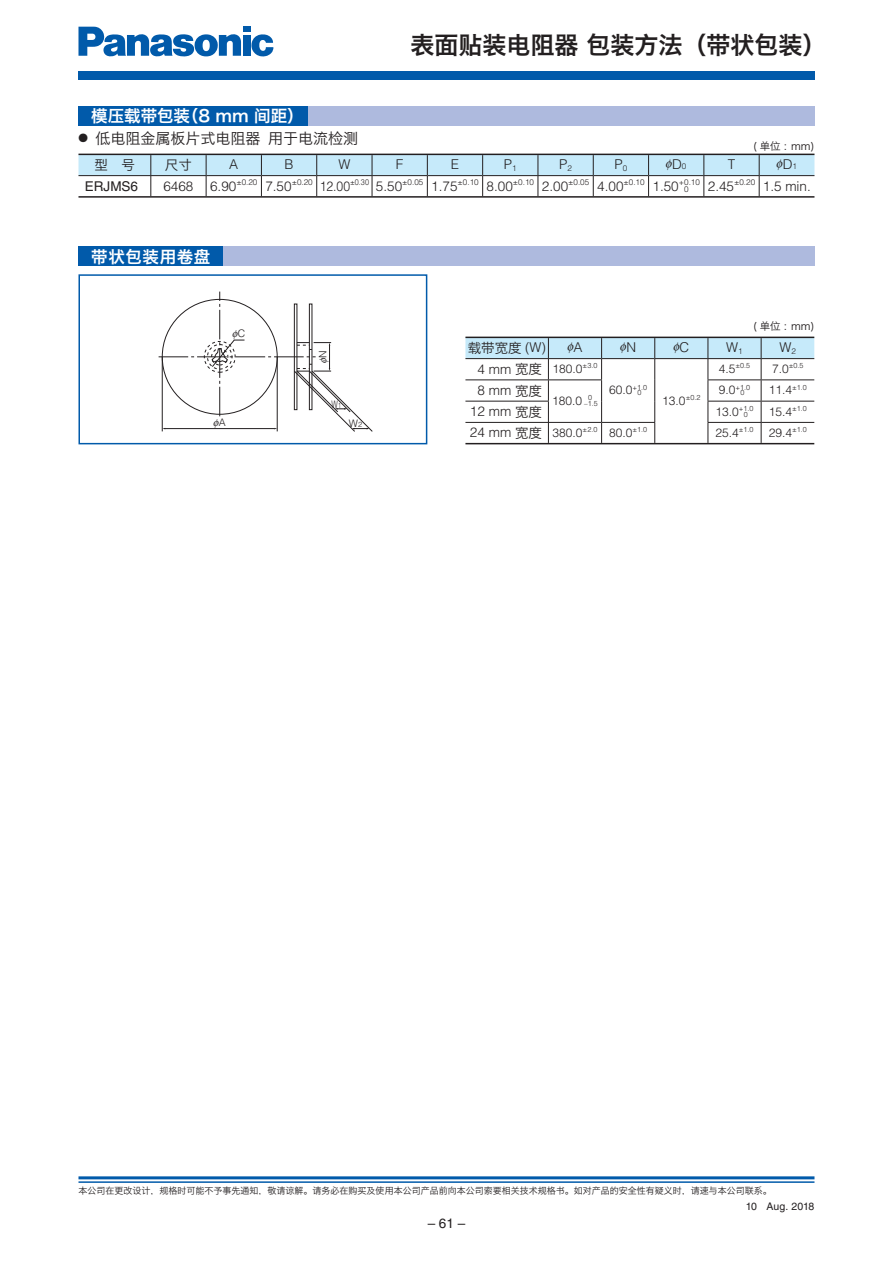
<style>
.page{position:relative;width:893px;height:1263px;background:#fff}
.page>*{position:absolute;margin:0;border:0;box-sizing:border-box;transform-origin:0 0}
.t1{font:24px "Hiragino Sans GB W6 G Bpc EUC H";color:#231f20}
.t2{font:16.5px "Hiragino Sans GB W6 G Bpc EUC H";color:#fff}
.t3{font:16.5px "Hiragino Sans GB W6 G Bpc EUC H";letter-spacing:.035em;color:#fff}
.t4{font:15px "Hiragino Sans GB W3 G Bpc EUC H";color:#231f20}
.t5{font:300 13.5px "Helvetica LT Std";color:#231f20}
.t6{font:13.5px "Hiragino Sans GB W3 G Bpc EUC H";color:#231f20}
.t7{font:13.5px "Helvetica LT Std";color:#231f20}
.t8{font:300 12px "Helvetica LT Std";color:#231f20}
.t9{font:10.5px "Hiragino Sans GB W3 G Bpc EUC H";color:#231f20}
.t10{font:10.5px "Helvetica LT Std";letter-spacing:-.005em;color:#231f20}
.t11{font:300 10.35px "Helvetica LT Std";color:#231f20}
.t12{font:300 10.35px "Helvetica LT Std";color:#231f20;scale:.7 1}
.t13{font:9px "Hiragino Sans GB W3 G Bpc EUC H";color:#231f20}
.t14{font:300 8.1px/6.3px "Helvetica LT Std";color:#231f20}
.t15{font:300 7.2px "Helvetica LT Std";color:#231f20}
.s1{font-size:8.1px}
.s2{font-size:13.5px}
.s3{font-size:7.35px}
.s4{font-family:"Helvetica LT Std";font-weight:300}
.s5{font-family:"Hiragino Sans GB W3 G Bpc EUC H";font-weight:400;font-size:13.5px}
.s6{font-size:12px}
.s7{font-family:"Hiragino Sans GB W3 G Bpc EUC H";font-weight:400}
</style>
<div class="page">
<hr style="left:78px;top:1176px;width:736px;height:3px;background:#015aaa">
<hr style="left:78px;top:1181px;width:736px;height:2px;background:#015aaa">
<div style="left:78px;top:71px;width:736px;height:9px;background:#015aaa"></div>
<svg style="left:78px;top:27px;width:163px;height:30px"></svg>
<div style="left:242px;top:35px;width:8px;height:21px;background:#015aaa"></div>
<div style="left:242px;top:27px;width:8px;height:5px;background:#015aaa"></div>
<svg style="left:251px;top:34px;width:22px;height:22px"></svg>
<div style="left:78px;top:274px;width:349px;height:170px;border:2px solid #015aaa"></div>
<hr style="left:465px;top:443px;width:349px;height:1px;background:#231f20">
<div style="left:78px;top:247px;width:736px;height:19px;background:#aebade"></div>
<div style="left:78px;top:247px;width:145px;height:19px;background:#015aaa"></div>
<div style="left:78px;top:106px;width:736px;height:20px;background:#aebade"></div>
<div style="left:78px;top:106px;width:230px;height:20px;background:#015aaa"></div>
<hr style="left:78px;top:196px;width:736px;height:2px;background:#231f20">
<svg style="left:159px;top:292px;width:214px;height:140px"></svg>
<svg style="left:465px;top:337px;width:349px;height:106px"></svg>
<svg style="left:78px;top:154px;width:736px;height:42px"></svg>
<h2 class="t2" style="left:91px;top:110px;width:214px">模压载带包装（8 mm 间距）</h2>
<p class="t4" style="left:78px;top:133px;width:281px">● 低电阻金属板片式电阻器 用于电流检测</p>
<h1 class="t1" style="left:410px;top:36px;width:417px">表面贴装电阻器 包装方法（带状包装）</h1>
<p class="t9" style="left:753px;top:142px;width:63px">( 单位：mm)</p>
<p class="t6" style="left:94px;top:160px;width:42px">型　号</p>
<p class="t6" style="left:165px;top:160px;width:28px">尺寸</p>
<p class="t5" style="left:229px;top:159px;width:11px">A</p>
<p class="t5" style="left:284px;top:159px;width:11px">B</p>
<p class="t5" style="left:338px;top:159px;width:14px">W</p>
<p class="t5" style="left:396px;top:159px;width:9px">F</p>
<p class="t5" style="left:451px;top:159px;width:10px">E</p>
<p class="t5" style="left:504px;top:159px;width:14px">P<sub>1</sub></p>
<p class="t5" style="left:559px;top:159px;width:14px">P<sub>2</sub></p>
<p class="t5" style="left:614px;top:159px;width:14px">P<sub>0</sub></p>
<p class="t5" style="left:672px;top:159px;width:16px">D<span class="s1">0</span></p>
<p class="t5" style="left:727px;top:159px;width:9px">T</p>
<p class="t5" style="left:782px;top:159px;width:16px">D<span class="s1">1</span></p>
<p class="t7" style="left:85px;top:181px;width:55px">ERJMS6</p>
<p class="t14" style="left:684px;top:180px;width:73px;text-indent:-520px"><span class="s2">6468 6.90</span>±0.20 <span class="s2">7.50</span>±0.20 <span class="s2">12.00</span>±0.30 <span class="s2">5.50</span>±0.05 <span class="s2">1.75</span>±0.10 <span class="s2">8.00</span>±0.10 <span class="s2">2.00</span>±0.05 <span class="s2">4.00</span>±0.10 <span class="s2">1.50</span>+0.10 <span class="s2">2.45</span>±0.20<br>0</p>
<p class="t5" style="left:762px;top:181px;width:50px">1.5 min.</p>
<h2 class="t3" style="left:91px;top:250px;width:121px">带状包装用卷盘</h2>
<p class="t11" style="left:238px;top:329px;width:9px">C</p>
<p class="t11" style="left:219px;top:418px;width:8px">A</p>
<p class="t11" style="left:319px;top:358px;width:9px;rotate:-90deg">N</p>
<p class="t12" style="left:331px;top:400px;width:15px">W<span class="s3">1</span></p>
<p class="t11" style="left:349px;top:419px;width:15px">W<span class="s3">2</span></p>
<p class="t9" style="left:753px;top:322px;width:63px">( 单位：mm)</p>
<p class="t6" style="left:467px;top:343px;width:80px">载带宽度 <span class="s4">(W)</span></p>
<p class="t5" style="left:573px;top:342px;width:11px">A</p>
<p class="t5" style="left:626px;top:342px;width:11px">N</p>
<p class="t5" style="left:679px;top:342px;width:11px">C</p>
<p class="t5" style="left:726px;top:342px;width:18px">W<sub>1</sub></p>
<p class="t5" style="left:779px;top:342px;width:18px">W<sub>2</sub></p>
<p class="t8" style="left:477px;top:364px;width:121px"><span class="s2">4 mm</span> <span class="s5">宽度</span> 180.0<sup>±3.0</sup></p>
<p class="t8" style="left:609px;top:385px;width:40px">60.0<sup>+1.0</sup></p>
<p class="t8" style="left:662px;top:396px;width:40px">13.0<sup>±0.2</sup></p>
<p class="t15" style="left:718px;top:363px;width:33px"><span class="s6">4.5</span>±0.5</p>
<p class="t15" style="left:772px;top:363px;width:33px"><span class="s6">7.0</span>±0.5</p>
<p class="t5" style="left:477px;top:385px;width:66px">8 mm <span class="s7">宽度</span></p>
<p class="t15" style="left:718px;top:384px;width:33px"><span class="s6">9.0</span>+1.0</p>
<p class="t8" style="left:768px;top:385px;width:40px">11.4<sup>±1.0</sup></p>
<p class="t15" style="left:637px;top:390px;width:6px">0</p>
<p class="t15" style="left:740px;top:390px;width:6px">0</p>
<p class="t15" style="left:743px;top:411px;width:6px">0</p>
<p class="t15" style="left:588px;top:394px;width:6px">0</p>
<p class="t8" style="left:552px;top:396px;width:47px">180.0 <sub>–1.5</sub></p>
<p class="t5" style="left:470px;top:406px;width:74px">12 mm <span class="s7">宽度</span></p>
<p class="t8" style="left:715px;top:407px;width:40px">13.0<sup>+1.0</sup></p>
<p class="t8" style="left:768px;top:407px;width:40px">15.4<sup>±1.0</sup></p>
<p class="t8" style="left:470px;top:428px;width:179px"><span class="s2">24 mm</span> <span class="s5">宽度</span> 380.0<sup>±2.0</sup> 80.0<sup>±1.0</sup></p>
<p class="t8" style="left:715px;top:428px;width:40px">25.4<sup>±1.0</sup></p>
<p class="t8" style="left:768px;top:428px;width:40px">29.4<sup>±1.0</sup></p>
<p class="t13" style="left:78px;top:1187px;width:694px">本公司在更改设计，规格时可能不予事先通知，敬请谅解。请务必在购买及使用本公司产品前向本公司索要相关技术规格书。如对产品的安全性有疑义时，请速与本公司联系。</p>
<p class="t7" style="left:427px;top:1219px;width:39px">– 61 –</p>
<p class="t10" style="left:745px;top:1202px;width:70px">10 Aug. 2018</p>
</div>
